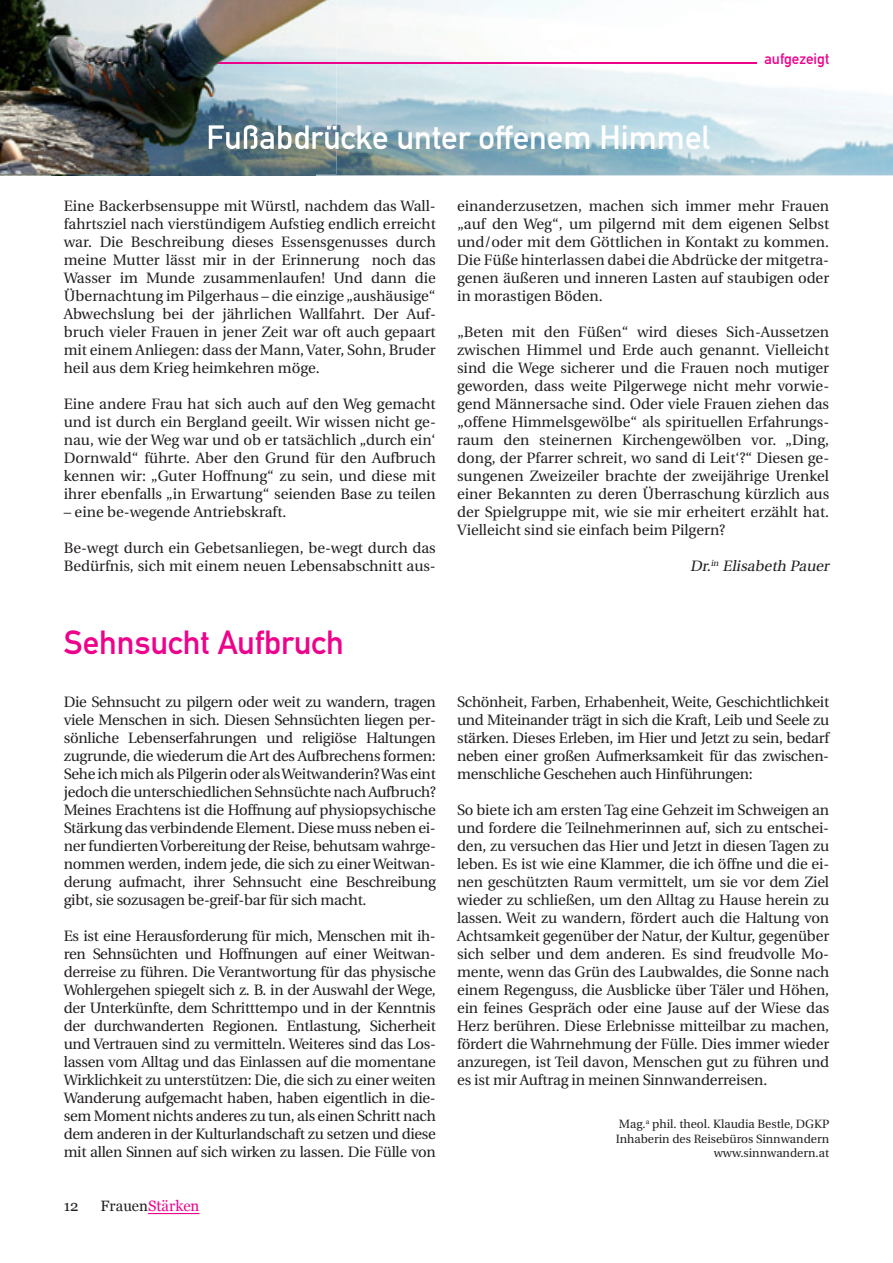
<style>
.page{position:relative;width:893px;height:1263px;background:#fff}
.page>*{position:absolute;margin:0;border:0;box-sizing:border-box;transform-origin:0 0}
.t1{font:33px "DIN Mittelschrift";color:#fff}
.t2{font:33px "DIN Mittelschrift";color:#ed028c}
.t3{font:15px/18px "Utopia";color:#231f20;text-align:justify}
.t4{font:italic 15px "Utopia";color:#231f20}
.t5{font:15px "Georgia";color:#ed028c}
.t6{font:15px "DIN Mittelschrift";color:#ed028c}
.t7{font:15px "Georgia";color:#231f20}
.t8{font:12px/14.4px "Utopia";color:#231f20;text-align:right}
.s1{color:#231f20}
</style>
<div class="page">
<hr style="left:148px;top:1213px;width:52px;height:1px;background:#ed028c">
<img style="left:315px;top:0;width:578px;height:175px">
<img style="left:52px;top:174px;width:263px;height:1px">
<img style="left:336px;top:125px;width:373px;height:24px">
<hr style="left:64px;top:62px;width:693px;height:2px;background:#ed028c">
<img style="left:0;top:0;width:336px;height:174px">
<img style="left:64px;top:62px;width:272px;height:2px">
<img style="left:209px;top:125px;width:127px;height:24px">
<h1 class="t1" style="left:206px;top:118px;width:505px">Fußabdrücke unter offenem Himmel</h1>
<p class="t6" style="left:764px;top:50px;width:66px">aufgezeigt</p>
<p class="t3" style="left:64px;top:197px;width:374px">Eine Backerbsensuppe mit Würstl, nachdem das Wall&shy;fahrtsziel nach vierstündigem Aufstieg endlich erreicht war. Die Beschreibung dieses Essensgenusses durch meine Mutter lässt mir in der Erinnerung noch das Wasser im Munde zusammenlaufen! Und dann die Übernachtung im Pilgerhaus – die einzige „aushäusige“ Abwechslung bei der jährlichen Wallfahrt. Der Auf&shy;bruch vieler Frauen in jener Zeit war oft auch gepaart mit einem Anliegen: dass der Mann, Vater, Sohn, Bruder heil aus dem Krieg heimkehren möge.</p>
<p class="t3" style="left:64px;top:395px;width:374px">Eine andere Frau hat sich auch auf den Weg gemacht und ist durch ein Bergland geeilt. Wir wissen nicht ge&shy;nau, wie der Weg war und ob er tatsächlich „durch ein‘ Dornwald“ führte. Aber den Grund für den Aufbruch kennen wir: „Guter Hoffnung“ zu sein, und diese mit ihrer ebenfalls „in Erwartung“ seienden Base zu teilen</p>
<p class="t3" style="left:64px;top:503px;width:224px">– eine be-wegende Antriebskraft.</p>
<p class="t3" style="left:64px;top:539px;width:374px">Be-wegt durch ein Gebetsanliegen, be-wegt durch das<br>Bedürfnis, sich mit einem neuen Lebensabschnitt aus-</p>
<p class="t3" style="left:457px;top:197px;width:374px">einanderzusetzen, machen sich immer mehr Frauen „auf den Weg“, um pilgernd mit dem eigenen Selbst und/oder mit dem Göttlichen in Kontakt zu kommen.<br>Die Füße hinterlassen dabei die Abdrücke der mitgetra&shy;genen äußeren und inneren Lasten auf staubigen oder in morastigen Böden.</p>
<p class="t3" style="left:457px;top:323px;width:374px">„Beten mit den Füßen“ wird dieses Sich-Aussetzen zwischen Himmel und Erde auch genannt. Vielleicht sind die Wege sicherer und die Frauen noch mutiger geworden, dass weite Pilgerwege nicht mehr vorwie&shy;gend Männersache sind. Oder viele Frauen ziehen das „offene Himmelsgewölbe“ als spirituellen Erfahrungs&shy;raum den steinernen Kirchengewölben vor. „Ding, dong, der Pfarrer schreit, wo sand di Leit‘?“ Diesen ge&shy;sungenen Zweizeiler brachte der zweijährige Urenkel einer Bekannten zu deren Überraschung kürzlich aus der Spielgruppe mit, wie sie mir erheitert erzählt hat.<br>Vielleicht sind sie einfach beim Pilgern?</p>
<p class="t4" style="left:690px;top:558px;width:144px">Dr.<sup>in</sup> Elisabeth Pauer</p>
<h1 class="t2" style="left:64px;top:623px;width:282px">Sehnsucht Aufbruch</h1>
<p class="t3" style="left:64px;top:693px;width:374px">Die Sehnsucht zu pilgern oder weit zu wandern, tragen viele Menschen in sich. Diesen Sehnsüchten liegen per&shy;sönliche Lebenserfahrungen und religiöse Haltungen zugrunde, die wiederum die Art des Aufbrechens formen:<br>Sehe ich mich als Pilgerin oder als Weitwanderin? Was eint jedoch die unterschiedlichen Sehnsüchte nach Aufbruch?<br>Meines Erachtens ist die Hoffnung auf physiopsychische Stärkung das verbindende Element. Diese muss neben ei&shy;ner fundierten Vorbereitung der Reise, behutsam wahrge&shy;nommen werden, indem jede, die sich zu einer Weitwan&shy;derung aufmacht, ihrer Sehnsucht eine Beschreibung gibt, sie sozusagen be-greif-bar für sich macht.</p>
<p class="t3" style="left:64px;top:927px;width:374px">Es ist eine Herausforderung für mich, Menschen mit ih&shy;ren Sehnsüchten und Hoffnungen auf einer Weitwan&shy;derreise zu führen. Die Verantwortung für das physische Wohlergehen spiegelt sich z. B. in der Auswahl der Wege, der Unterkünfte, dem Schritttempo und in der Kenntnis der durchwanderten Regionen. Entlastung, Sicherheit und Vertrauen sind zu vermitteln. Weiteres sind das Los&shy;lassen vom Alltag und das Einlassen auf die momentane Wirklichkeit zu unterstützen: Die, die sich zu einer weiten Wanderung aufgemacht haben, haben eigentlich in die&shy;sem Moment nichts anderes zu tun, als einen Schritt nach dem anderen in der Kulturlandschaft zu setzen und diese mit allen Sinnen auf sich wirken zu lassen. Die Fülle von</p>
<p class="t7" style="left:64px;top:1197px;width:16px">12</p>
<p class="t5" style="left:101px;top:1197px;width:100px"><span class="s1">Frauen</span>Stärken</p>
<p class="t3" style="left:457px;top:693px;width:374px">Schönheit, Farben, Erhabenheit, Weite, Geschichtlichkeit und Miteinander trägt in sich die Kraft, Leib und Seele zu stärken. Dieses Erleben, im Hier und Jetzt zu sein, bedarf neben einer großen Aufmerksamkeit für das zwischen&shy;menschliche Geschehen auch Hinführungen:</p>
<p class="t3" style="left:457px;top:801px;width:374px">So biete ich am ersten Tag eine Gehzeit im Schweigen an und fordere die Teilnehmerinnen auf, sich zu entschei&shy;den, zu versuchen das Hier und Jetzt in diesen Tagen zu leben. Es ist wie eine Klammer, die ich öffne und die ei&shy;nen geschützten Raum vermittelt, um sie vor dem Ziel wieder zu schließen, um den Alltag zu Hause herein zu lassen. Weit zu wandern, fördert auch die Haltung von Achtsamkeit gegenüber der Natur, der Kultur, gegenüber sich selber und dem anderen. Es sind freudvolle Mo&shy;mente, wenn das Grün des Laubwaldes, die Sonne nach einem Regenguss, die Ausblicke über Täler und Höhen, ein feines Gespräch oder eine Jause auf der Wiese das Herz berühren. Diese Erlebnisse mitteilbar zu machen, fördert die Wahrnehmung der Fülle. Dies immer wieder anzuregen, ist Teil davon, Menschen gut zu führen und es ist mir Auftrag in meinen Sinnwanderreisen.</p>
<p class="t8" style="left:616px;top:1117px;width:215px">Mag.<sup>a</sup> phil. theol. Klaudia Bestle, DGKP<br>Inhaberin des Reisebüros Sinnwandern www.sinnwandern.at</p>
</div>
